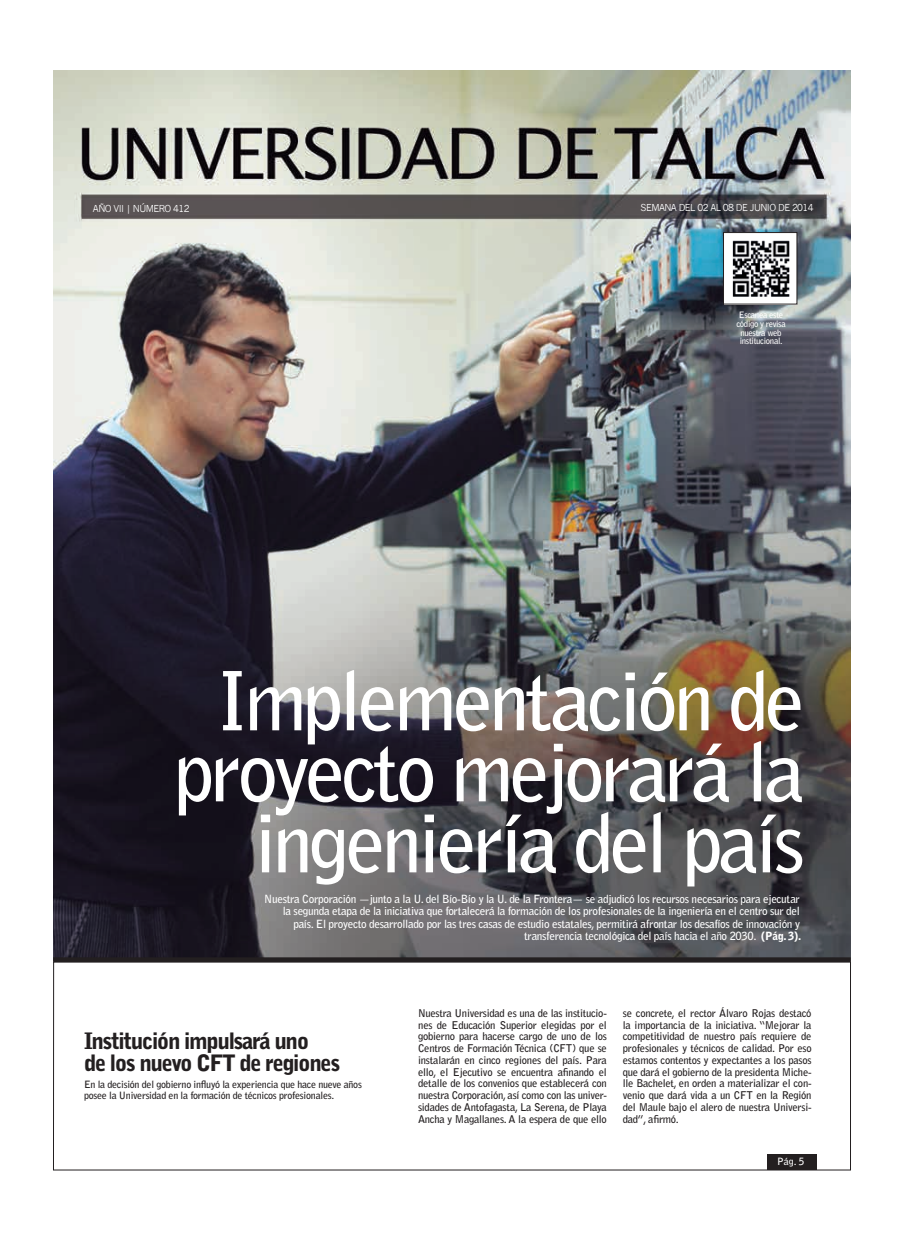
<style>
.page{position:relative;width:904px;height:1241px;background:#fff}
.page>*{position:absolute;margin:0;border:0;box-sizing:border-box;transform-origin:0 0}
.t1{font:700 80.75px/71px "Bell Gothic Std";letter-spacing:-.05em;color:#fff;text-align:right}
.t2{font:900 22.5px/22.5px "Bell Gothic Std";letter-spacing:-.06em;color:#231f20}
.t3{font:700 11.25px/12.5px "Bell Gothic Std";letter-spacing:-.03em;color:#fff;text-align:right}
.t4{font:700 10.62px/11.8px "Bell Gothic Std";letter-spacing:-.025em;color:#231f20;text-align:justify}
.t5{font:700 10px/11.2px "Bell Gothic Std";letter-spacing:-.025em;color:#231f20}
.t6{font:700 10px "Bell Gothic Std";color:#fff}
.t7{font:9.38px "News Gothic";letter-spacing:-.06em;color:#fff}
.t8{font:700 8.75px/8.8px "Bell Gothic Std";letter-spacing:-.04em;color:#fff;text-align:center}
.s1{font-weight:900}
</style>
<div class="page">
<img style="left:53px;top:71px;width:797px;height:886px">
<div style="left:53px;top:957px;width:797px;height:5px;background:#231f20"></div>
<div style="left:766px;top:1153px;width:50px;height:16px;background:#231f20"></div>
<img style="left:725px;top:234px;width:70px;height:68px">
<div style="left:723px;top:232px;width:74px;height:72px;border:1px solid #231f20"></div>
<p class="t7" style="left:93px;top:203px;width:98px">AÑO VII | NÚMERO 412</p>
<p class="t7" style="left:640px;top:202px;width:175px">SEMANA DEL 02 AL 08 DE JUNIO DE 2014</p>
<p class="t8" style="left:736px;top:310px;width:51px">Escanea este código y revisa nuestra web institucional.</p>
<h1 class="t1" style="left:174px;top:665px;width:632px">Implementación de proyecto mejorará la ingeniería del país</h1>
<p class="t3" style="left:264px;top:892px;width:538px">Nuestra Corporación —junto a la U. del Bío-Bío y la U. de la Frontera— se adjudicó los recursos necesarios para ejecutar la segunda etapa de la iniciativa que fortalecerá la formación de los profesionales de la ingeniería en el centro sur del país. El proyecto desarrollado por las tres casas de estudio estatales, permitirá afrontar los desafíos de innovación y transferencia tecnológica del país hacia el año 2030. <span class="s1">(Pág. 3).</span></p>
<h2 class="t2" style="left:84px;top:1029px;width:258px">Institución impulsará uno<br>de los nuevo CFT de regiones</h2>
<p class="t5" style="left:84px;top:1078px;width:279px">En la decisión del gobierno influyó la experiencia que hace nueve años posee la Universidad en la formación de técnicos profesionales.</p>
<p class="t4" style="left:418px;top:1006px;width:190px">Nuestra Universidad es una de las institucio&shy;nes de Educación Superior elegidas por el gobierno para hacerse cargo de uno de los Centros de Formación Técnica (CFT) que se instalarán en cinco regiones del país. Para ello, el Ejecutivo se encuentra afinando el detalle de los convenios que establecerá con nuestra Corporación, así como con las univer&shy;sidades de Antofagasta, La Serena, de Playa Ancha y Magallanes. A la espera de que ello</p>
<p class="t4" style="left:623px;top:1006px;width:190px">se concrete, el rector Álvaro Rojas destacó la importancia de la iniciativa. “Mejorar la competitividad de nuestro país requiere de profesionales y técnicos de calidad. Por eso estamos contentos y expectantes a los pasos que dará el gobierno de la presidenta Miche&shy;lle Bachelet, en orden a materializar el con&shy;venio que dará vida a un CFT en la Región del Maule bajo el alero de nuestra Universi&shy;dad”, afirmó.</p>
<p class="t6" style="left:777px;top:1155px;width:29px">Pág. 5</p>
</div>
